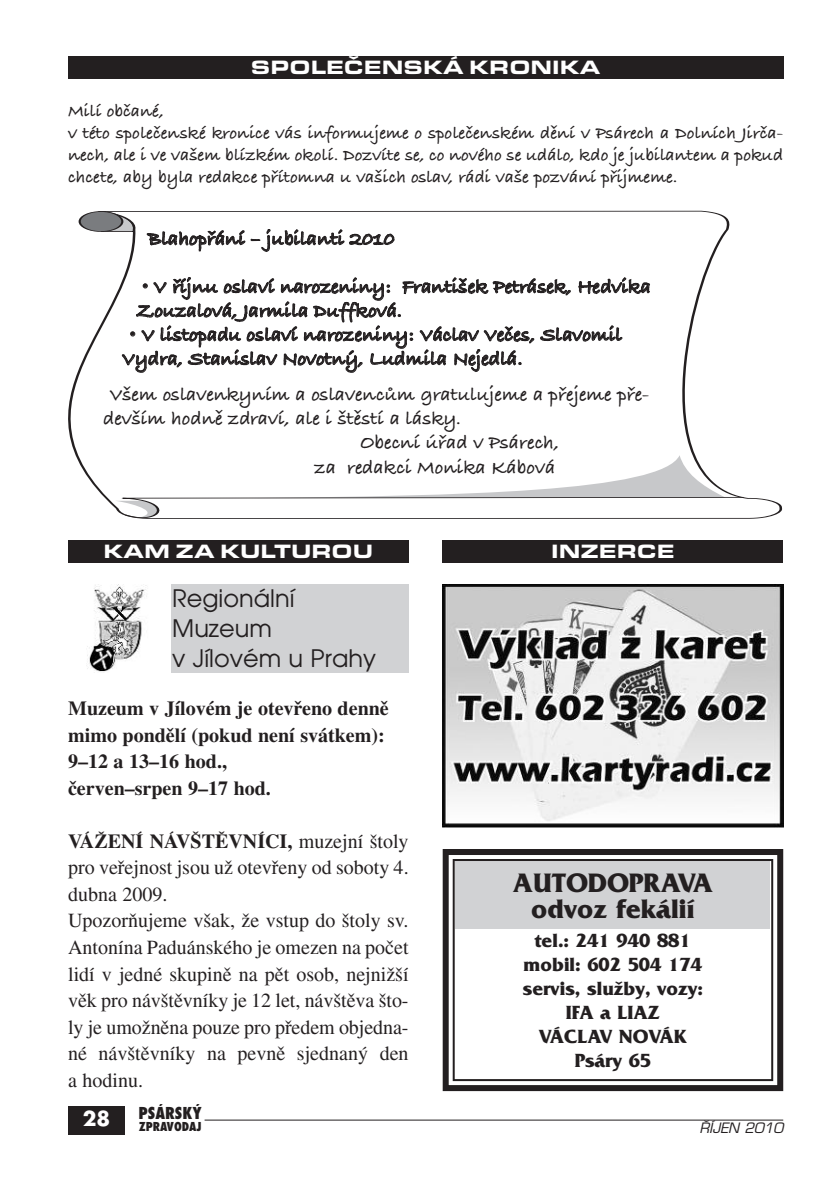
<style>
.page{position:relative;width:840px;height:1191px;background:#fff}
.page>*{position:absolute;margin:0;border:0;box-sizing:border-box;transform-origin:0 0}
.t1{font:700 28px/26px "Friz Quadrata CE";color:#231f20;text-align:center}
.t2{font:24px/30px "Avant Garde CE";color:#231f20}
.t3{font:20px/24px "Bradley Hand ITCTT Bold";color:#231f20}
.t4{font:20px/26.6px "Times CE";color:#231f20}
.t5{font:700 20px/26.6px "Times CE";color:#231f20}
.t6{font:700 20px/24px "Friz Quadrata CE";color:#231f20;text-align:center}
.t7{font:20px "Eurostile TCE Blac Exte";color:#fff}
.t8{font:700 20px "Futura CE";color:#fff}
.t9{font:18px/22px "Bradley Hand ITCTT Bold";color:#231f20}
.t10{font:800 condensed 16px "Futura CE";color:#231f20}
.t11{font:italic 14px "Eurostile CE";color:#231f20}
.t12{font:800 condensed 12px "Futura CE";color:#231f20}
.s1{font-weight:700}
</style>
<div class="page">
<div style="left:68px;top:1106px;width:57px;height:28px;background:#231f20"></div>
<hr style="left:204px;top:1119px;width:578px;height:1px;background:#231f20">
<div style="left:68px;top:57px;width:714px;height:22px;background:#231f20"></div>
<svg style="left:68px;top:211px;width:713px;height:308px"></svg>
<svg style="left:84px;top:455px;width:661px;height:64px"></svg>
<div style="left:80px;top:211px;width:42px;height:20px;background:#7a7c7f;border-radius:50%"></div>
<div style="left:79px;top:211px;width:44px;height:21px;border:1px solid #231f20;border-radius:50%"></div>
<div style="left:68px;top:541px;width:340px;height:22px;background:#231f20"></div>
<div style="left:442px;top:541px;width:340px;height:22px;background:#231f20"></div>
<div style="left:68px;top:585px;width:340px;height:88px;background:#d1d2d4"></div>
<div style="left:68px;top:585px;width:102px;height:88px;background:#fff"></div>
<img style="left:86px;top:585px;width:61px;height:88px">
<div style="left:455px;top:861px;width:314px;height:67px;background:#d1d2d4"></div>
<div style="left:442px;top:849px;width:340px;height:242px;border:6px solid #231f20"></div>
<div style="left:452px;top:859px;width:320px;height:222px;border:2px solid #231f20"></div>
<img style="left:442px;top:585px;width:340px;height:242px">
<p class="t7" style="left:251px;top:55px;width:351px">SPOLEČENSKÁ KRONIKA</p>
<p class="t9" style="left:68px;top:99px;width:716px">Milí občané,<br>v této společenské kronice vás informujeme o společenském dění v Psárech a Dolních Jirča&shy;nech, ale i ve vašem blízkém okolí. Dozvíte se, co nového se událo, kdo je jubilantem a pokud chcete, aby byla redakce přítomna u vašich oslav, rádi vaše pozvání přijmeme.</p>
<p class="t3" style="left:148px;top:226px;width:248px">Blahopřání – jubilanti 2010</p>
<p class="t3" style="left:136px;top:274px;width:515px;text-indent:6px">• V říjnu oslaví narozeniny: František Petrásek, Hedvika<br>Zouzalová, Jarmila Duffková.</p>
<p class="t3" style="left:122px;top:322px;width:501px;text-indent:8px">• V listopadu oslaví narozeniny: Václav Večes, Slavomil<br>Vydra, Stanislav Novotný, Ludmila Nejedlá.</p>
<p class="t3" style="left:109px;top:382px;width:541px">Všem oslavenkyním a oslavencům gratulujeme a přejeme pře-</p>
<p class="t3" style="left:103px;top:406px;width:359px">devším hodně zdraví, ale i štěstí a lásky.</p>
<p class="t3" style="left:360px;top:430px;width:201px">Obecní úřad v Psárech,</p>
<p class="t3" style="left:314px;top:454px;width:242px">za redakci Monika Kábová</p>
<p class="t7" style="left:103px;top:539px;width:271px">KAM ZA KULTUROU</p>
<p class="t7" style="left:551px;top:539px;width:125px">INZERCE</p>
<p class="t2" style="left:172px;top:585px;width:205px">Regionální<br>Muzeum<br>v Jílovém u Prahy</p>
<p class="t5" style="left:68px;top:697px;width:322px">Muzeum v Jílovém je otevfieno dennû mimo pondûlí (pokud není svátkem):<br>9–12 a 13–16 hod.,<br>ãerven–srpen 9–17 hod.</p>
<p class="t4" style="left:68px;top:830px;width:342px"><span class="s1">VÁÎENÍ NÁV·TùVNÍCI,</span> muzejní ‰toly pro vefiejnost jsou uÏ otevfieny od soboty 4. dubna 2009.<br>UpozorÀujeme v‰ak, Ïe vstup do ‰toly sv.<br>Antonína Paduánského je omezen na poãet lidí v jedné skupinû na pût osob, nejniÏ‰í vûk pro náv‰tûvníky je 12 let, náv‰tûva ‰to&shy;ly je umoÏnûna pouze pro pfiedem objedna&shy;né náv‰tûvníky na pevnû sjednan˘ den a hodinu.</p>
<h1 class="t1" style="left:512px;top:869px;width:202px">AUTODOPRAVA odvoz fekálií</h1>
<p class="t6" style="left:522px;top:928px;width:181px">tel.: 241 940 881 mobil: 602 504 174 servis, služby, vozy:<br>IFA a LIAZ<br>VÁCLAV NOVÁK<br>Psáry 65</p>
<p class="t8" style="left:83px;top:1109px;width:29px">28</p>
<p class="t10" style="left:138px;top:1106px;width:65px">PSÁRSKÝ</p>
<p class="t12" style="left:139px;top:1121px;width:64px">ZPRAVODAJ</p>
<p class="t11" style="left:699px;top:1123px;width:85px">¤ÍJEN 2010</p>
</div>
